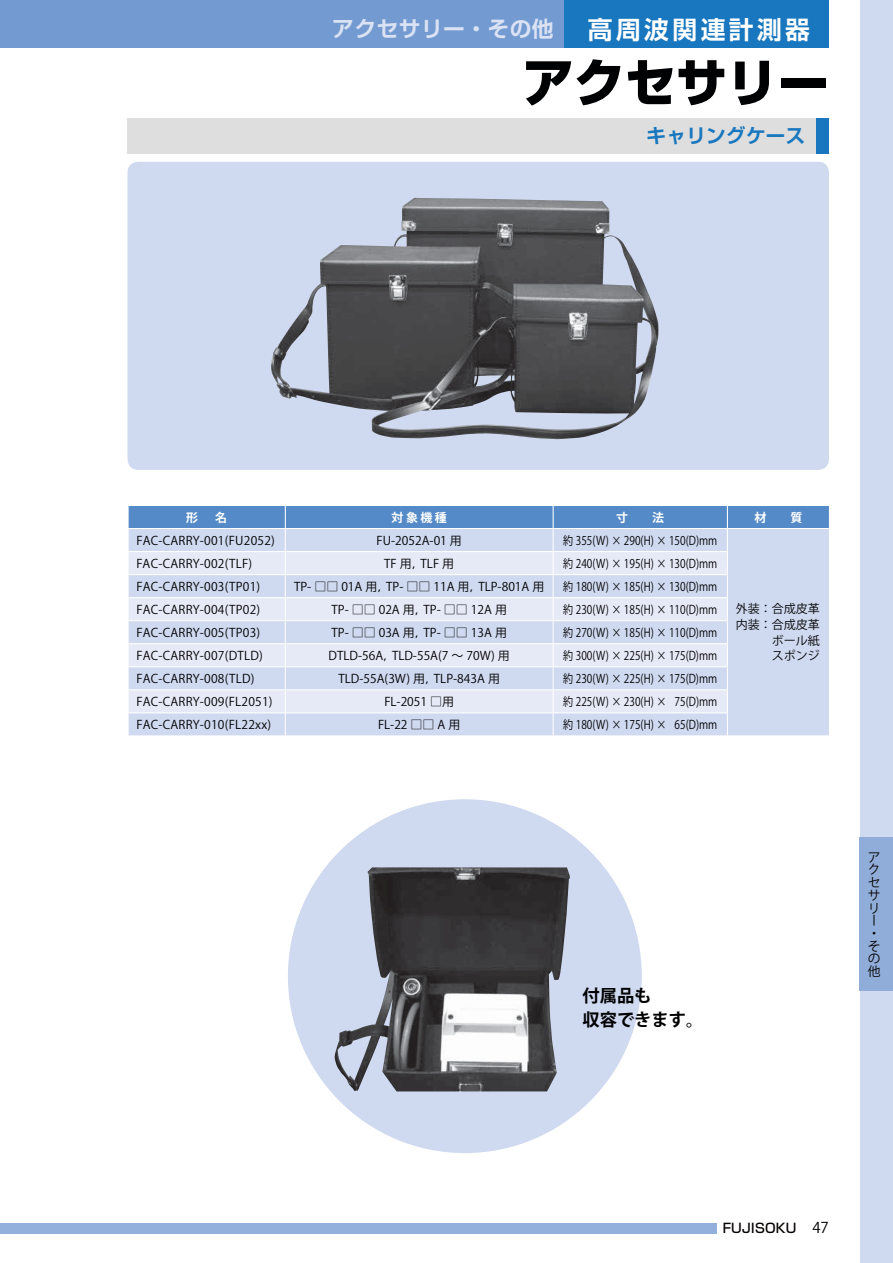
<style>
.page{position:relative;width:893px;height:1263px;background:#fff}
.page>*{position:absolute;margin:0;border:0;box-sizing:border-box;transform-origin:0 0}
.t1{font:51px "Shin Go Pro Heavy 90 msp RKSJ H";color:#000102}
.t2{font:24.75px "Shin Go Pro De Bold 90 msp RKSJ H";letter-spacing:.14em;color:#fff}
.t3{font:21.75px "Shin Go Pro De Bold 90 msp RKSJ H";letter-spacing:.02em;color:#dae2f3}
.t4{font:19.5px "Shin Go Pro De Bold 90 msp RKSJ H";letter-spacing:.02em;color:#1877be}
.t5{font:17.25px/24.9px "Koz Go Pro Bold 90 msp RKSJ H";color:#000102}
.t6{font:13.05px "Shin Go Pro Medium 90 msp RKSJ H";letter-spacing:.005em;color:#050100}
.t7{font:12.75px/12.8px "Koz Go Pro Regular 90 msp RKSJ V";color:#050100}
.t8{font:12px "Koz Go Pro Regular 90 msp RKSJ V";color:#000102;scale:.84 1}
.t9{font:12px "Koz Go Pro Regular 90 msp RKSJ V";letter-spacing:.02em;color:#000102}
.t10{font:12px/15.8px "Koz Go Pro Regular 90 msp RKSJ V";color:#000102;text-align:right}
.t11{font:12px "Koz Go Pro Bold 90 msp RKSJ H";color:#fff}
.s1{font-family:"Koz Go Pro Regular 90 msp RKSJ V";font-size:14.85px;color:#000102}
</style>
<div class="page">
<div style="left:860px;top:0;width:33px;height:1263px;background:#cfd9ef"></div>
<div style="left:0;top:1223px;width:717px;height:10px;background:#93afdb"></div>
<div style="left:0;top:0;width:576px;height:48px;background:#739bd1"></div>
<div style="left:564px;top:0;width:265px;height:48px;background:#1877be"></div>
<div style="left:859px;top:838px;width:34px;height:153px;background:#90adda"></div>
<div style="left:288px;top:799px;width:354px;height:354px;background:#cfd9ef;border-radius:50%"></div>
<svg style="left:128px;top:505px;width:702px;height:230px;background:#cdd8ee"></svg>
<div style="left:128px;top:118px;width:701px;height:35px;background:#dededf"></div>
<div style="left:816px;top:118px;width:13px;height:35px;background:#1877be"></div>
<div style="left:128px;top:162px;width:701px;height:308px;background:#cfd9ef;border-radius:11px"></div>
<img style="left:271px;top:206px;width:388px;height:233px">
<img style="left:335px;top:867px;width:235px;height:224px">
<h3 class="t3" style="left:332px;top:21px;width:223px">アクセサリー・その他</h3>
<h2 class="t2" style="left:588px;top:20px;width:224px">高周波関連計測器</h2>
<h1 class="t1" style="left:523px;top:64px;width:307px">アクセサリー</h1>
<h3 class="t4" style="left:647px;top:129px;width:160px">キャリングケース</h3>
<p class="t11" style="left:186px;top:513px;width:42px">形　名</p>
<p class="t11" style="left:392px;top:513px;width:57px">対象機種</p>
<p class="t11" style="left:616px;top:513px;width:49px">寸　　法</p>
<p class="t11" style="left:754px;top:513px;width:49px">材　　質</p>
<p class="t9" style="left:137px;top:536px;width:140px">FAC-CARRY-001(FU2052)</p>
<p class="t10" style="left:377px;top:534px;width:87px">FU-2052A-01 用</p>
<p class="t8" style="left:563px;top:536px;width:185px">約 355(W) × 290(H) × 150(D)mm</p>
<p class="t9" style="left:137px;top:559px;width:117px">FAC-CARRY-002(TLF)</p>
<p class="t10" style="left:384px;top:557px;width:71px">TF 用，TLF 用</p>
<p class="t8" style="left:563px;top:559px;width:185px">約 240(W) × 195(H) × 130(D)mm</p>
<p class="t9" style="left:137px;top:582px;width:125px">FAC-CARRY-003(TP01)</p>
<p class="t10" style="left:294px;top:580px;width:252px">TP- □□ 01A 用，TP- □□ 11A 用，TLP-801A 用</p>
<p class="t8" style="left:563px;top:582px;width:185px">約 180(W) × 185(H) × 130(D)mm</p>
<p class="t9" style="left:137px;top:605px;width:125px">FAC-CARRY-004(TP02)</p>
<p class="t10" style="left:331px;top:603px;width:177px">TP- □□ 02A 用，TP- □□ 12A 用</p>
<p class="t8" style="left:563px;top:605px;width:185px">約 230(W) × 185(H) × 110(D)mm</p>
<p class="t9" style="left:137px;top:628px;width:125px">FAC-CARRY-005(TP03)</p>
<p class="t10" style="left:331px;top:626px;width:177px">TP- □□ 03A 用，TP- □□ 13A 用</p>
<p class="t8" style="left:563px;top:628px;width:185px">約 270(W) × 185(H) × 110(D)mm</p>
<p class="t9" style="left:137px;top:651px;width:128px">FAC-CARRY-007(DTLD)</p>
<p class="t10" style="left:329px;top:649px;width:183px">DTLD-56A，TLD-55A(7 ～ 70W) 用</p>
<p class="t8" style="left:563px;top:651px;width:185px">約 300(W) × 225(H) × 175(D)mm</p>
<p class="t9" style="left:137px;top:674px;width:120px">FAC-CARRY-008(TLD)</p>
<p class="t10" style="left:338px;top:672px;width:163px">TLD-55A(3W) 用，TLP-843A 用</p>
<p class="t8" style="left:563px;top:674px;width:185px">約 230(W) × 225(H) × 175(D)mm</p>
<p class="t9" style="left:137px;top:697px;width:138px">FAC-CARRY-009(FL2051)</p>
<p class="t10" style="left:384px;top:695px;width:71px">FL-2051 □用</p>
<p class="t8" style="left:563px;top:697px;width:185px">約 225(W) × 230(H) × 75(D)mm</p>
<p class="t9" style="left:137px;top:720px;width:136px">FAC-CARRY-010(FL22xx)</p>
<p class="t10" style="left:378px;top:718px;width:84px">FL-22 □□ A 用</p>
<p class="t8" style="left:563px;top:720px;width:185px">約 180(W) × 175(H) × 65(D)mm</p>
<p class="t10" style="left:736px;top:602px;width:85px">外装：合成皮革内装：合成皮革ボール紙<br>スポンジ</p>
<h3 class="t5" style="left:582px;top:985px;width:123px">付属品も<br>収容できます。</h3>
<p class="t7" style="left:868px;top:852px;width:14px">アクセサリー・その他</p>
<p class="t6" style="left:723px;top:1224px;width:107px">FUJISOKU <span class="s1">47</span></p>
</div>
